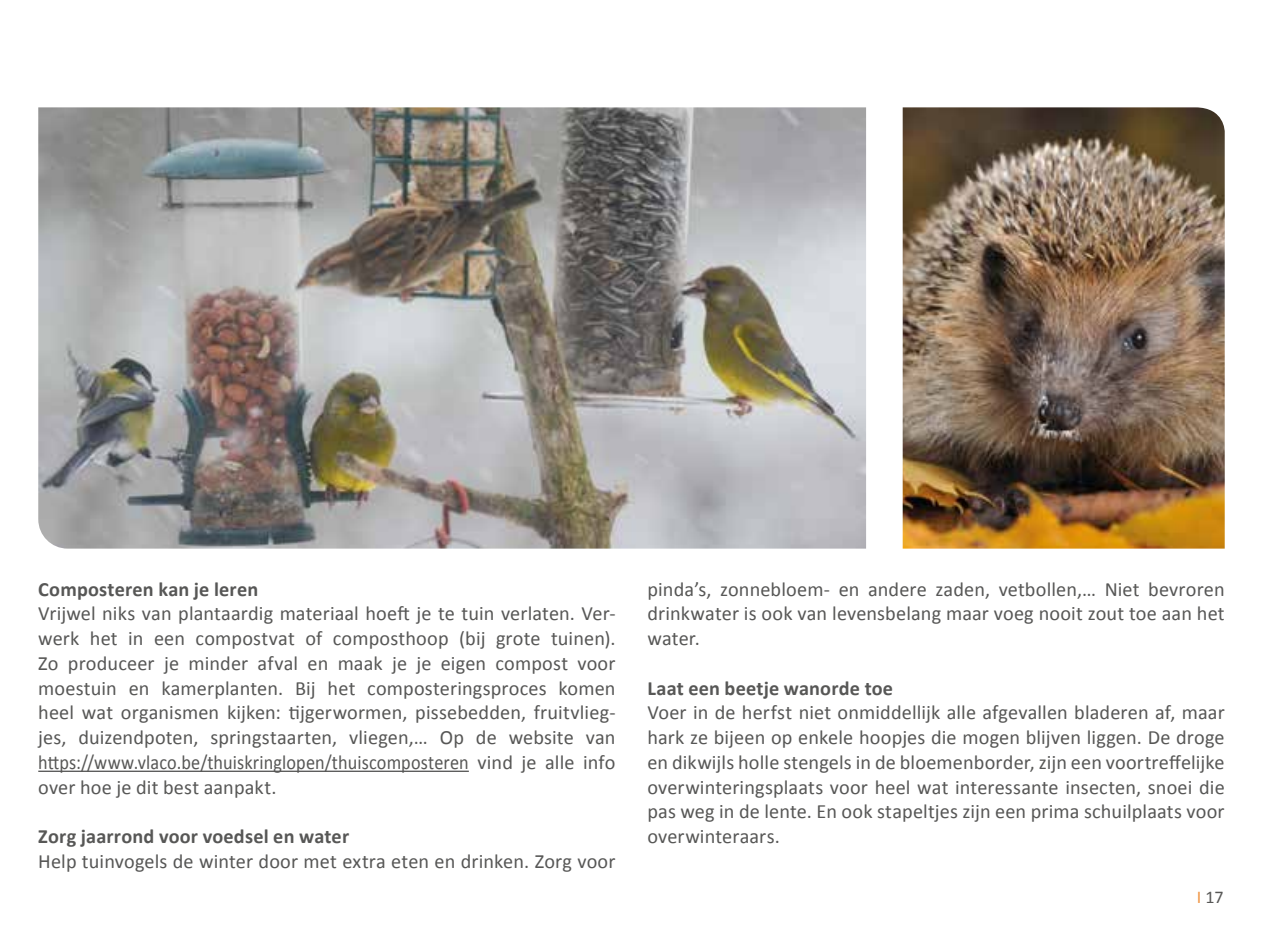
<style>
.page{position:relative;width:1263px;height:925px;background:#fff}
.page>*{position:absolute;margin:0;border:0;box-sizing:border-box;transform-origin:0 0}
.t1{font:20.25px/24.8px "Calibri";letter-spacing:.005em;color:#575756;text-align:justify}
.t2{font:700 20.25px "Calibri";letter-spacing:.01em;color:#575756}
.t3{font:18px "Calibri";color:#575756}
.s1{color:#f09544}
</style>
<div class="page">
<hr style="left:38px;top:770px;width:431px;height:2px;background:#575756">
<img style="left:38px;top:107px;width:828px;height:442px">
<img style="left:903px;top:107px;width:322px;height:442px">
<p class="t2" style="left:38px;top:576px;width:222px">Composteren kan je leren</p>
<p class="t1" style="left:38px;top:600px;width:579px">Vrijwel niks van plantaardig materiaal hoeft je te tuin verlaten. Ver&shy;werk het in een compostvat of composthoop (bij grote tuinen).<br>Zo produceer je minder afval en maak je je eigen compost voor moestuin en kamerplanten. Bij het composteringsproces komen heel wat organismen kijken: tijgerwormen, pissebedden, fruitvlieg&shy;jes, duizendpoten, springstaarten, vliegen,… Op de website van https://www.vlaco.be/thuiskringlopen/thuiscomposteren vind je alle info over hoe je dit best aanpakt.</p>
<p class="t2" style="left:38px;top:824px;width:312px">Zorg jaarrond voor voedsel en water</p>
<p class="t1" style="left:38px;top:848px;width:579px">Help tuinvogels de winter door met extra eten en drinken. Zorg voor</p>
<p class="t1" style="left:647px;top:576px;width:579px">pinda’s, zonnebloem- en andere zaden, vetbollen,… Niet bevroren drinkwater is ook van levensbelang maar voeg nooit zout toe aan het water.</p>
<p class="t2" style="left:647px;top:675px;width:247px">Laat een beetje wanorde toe</p>
<p class="t1" style="left:647px;top:699px;width:579px">Voer in de herfst niet onmiddellijk alle afgevallen bladeren af, maar hark ze bijeen op enkele hoopjes die mogen blijven liggen. De droge en dikwijls holle stengels in de bloemenborder, zijn een voortreffelijke overwinteringsplaats voor heel wat interessante insecten, snoei die pas weg in de lente. En ook stapeltjes zijn een prima schuilplaats voor overwinteraars.</p>
<p class="t3" style="left:1197px;top:886px;width:28px"><span class="s1">I</span> 17</p>
</div>
